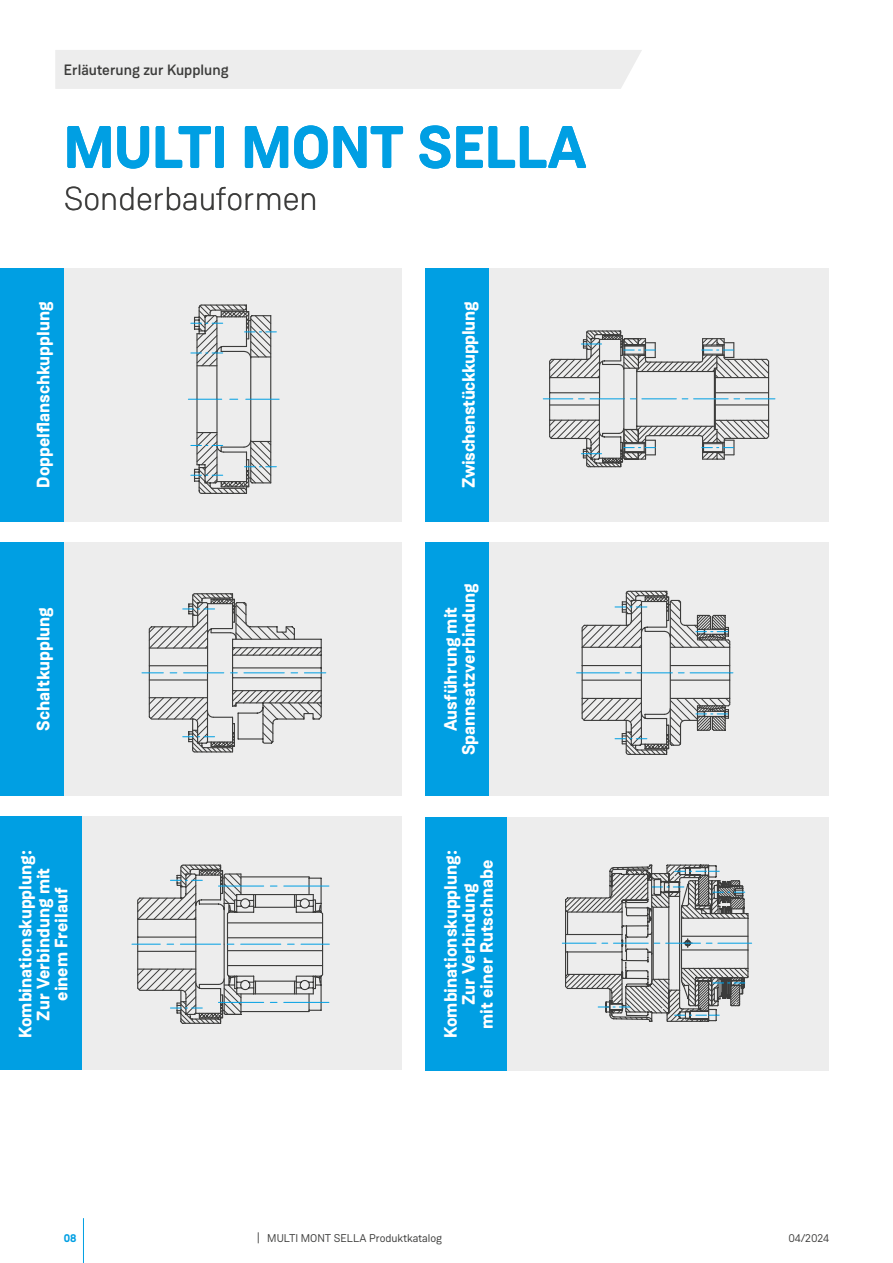
<style>
.page{position:relative;width:893px;height:1263px;background:#fff}
.page>*{position:absolute;margin:0;border:0;box-sizing:border-box;transform-origin:0 0}
.t1{font:700 60px "Weissenhof Grotesk";color:#009fe3}
.t2{font:300 33px "Weissenhof Grotesk";color:#3c3c3b}
.t3{font:700 18px/18px "Weissenhof Grotesk";color:#fff;text-align:center}
.t4{font:700 18px "Weissenhof Grotesk";letter-spacing:-.02em;color:#fff}
.t5{font:500 15px "Weissenhof Grotesk";color:#3c3c3b}
.t6{font:11.25px "Weissenhof Grotesk";color:#3c3c3b}
.t7{font:700 11.25px "Weissenhof Grotesk";color:#009fe3}
</style>
<div class="page">
<hr style="left:83px;top:1218px;width:1px;height:45px;background:#009fe3">
<div style="left:55px;top:50px;width:587px;height:39px;background:#ededed"></div>
<div style="left:0;top:268px;width:402px;height:253px;background:#ededed"></div>
<div style="left:425px;top:268px;width:404px;height:253px;background:#ededed"></div>
<div style="left:0;top:268px;width:64px;height:253px;background:#009fe3"></div>
<div style="left:425px;top:268px;width:64px;height:253px;background:#009fe3"></div>
<hr style="left:543px;top:398px;width:30px;height:1px;background:#009fe3">
<hr style="left:745px;top:398px;width:30px;height:1px;background:#009fe3">
<svg style="left:548px;top:330px;width:222px;height:138px"></svg>
<hr style="left:188px;top:399px;width:34px;height:1px;background:#009fe3">
<hr style="left:246px;top:399px;width:33px;height:1px;background:#009fe3">
<svg style="left:191px;top:304px;width:86px;height:190px"></svg>
<div style="left:425px;top:543px;width:404px;height:253px;background:#ededed"></div>
<div style="left:425px;top:543px;width:64px;height:253px;background:#009fe3"></div>
<div style="left:0;top:543px;width:402px;height:253px;background:#ededed"></div>
<div style="left:0;top:543px;width:64px;height:253px;background:#009fe3"></div>
<svg style="left:142px;top:593px;width:184px;height:160px"></svg>
<hr style="left:577px;top:672px;width:42px;height:1px;background:#009fe3">
<hr style="left:690px;top:672px;width:43px;height:1px;background:#009fe3">
<svg style="left:581px;top:590px;width:150px;height:165px"></svg>
<div style="left:0;top:817px;width:402px;height:253px;background:#ededed"></div>
<div style="left:425px;top:817px;width:404px;height:253px;background:#ededed"></div>
<div style="left:0;top:817px;width:82px;height:253px;background:#009fe3"></div>
<div style="left:425px;top:817px;width:82px;height:253px;background:#009fe3"></div>
<hr style="left:718px;top:943px;width:34px;height:1px;background:#009fe3">
<hr style="left:562px;top:943px;width:34px;height:1px;background:#009fe3">
<svg style="left:564px;top:864px;width:186px;height:158px"></svg>
<svg style="left:132px;top:864px;width:197px;height:160px"></svg>
<p class="t5" style="left:64px;top:61px;width:166px">Erläuterung zur Kupplung</p>
<h1 class="t1" style="left:64px;top:109px;width:524px">MULTI MONT SELLA</h1>
<h2 class="t2" style="left:64px;top:179px;width:255px">Sonderbauformen</h2>
<p class="t3" style="left:35px;top:488px;width:188px;rotate:-90deg">Doppelflanschkupplung</p>
<p class="t4" style="left:457px;top:488px;width:187px;rotate:-90deg">Zwischenstückkupplung</p>
<p class="t3" style="left:35px;top:731px;width:125px;rotate:-90deg">Schaltkupplung</p>
<p class="t3" style="left:442px;top:755px;width:174px;rotate:-90deg">Ausführung mit<br>Spannsatzverbindung</p>
<p class="t3" style="left:17px;top:1038px;width:189px;rotate:-90deg">Kombinationskupplung:<br>Zur Verbindung mit einem Freilauf</p>
<p class="t3" style="left:442px;top:1038px;width:189px;rotate:-90deg">Kombinationskupplung:<br>Zur Verbindung<br>mit einer Rutschnabe</p>
<p class="t7" style="left:64px;top:1231px;width:14px">08</p>
<p class="t6" style="left:267px;top:1231px;width:176px">MULTI MONT SELLA Produktkatalog</p>
<p class="t6" style="left:788px;top:1231px;width:42px">04/2024</p>
</div>
